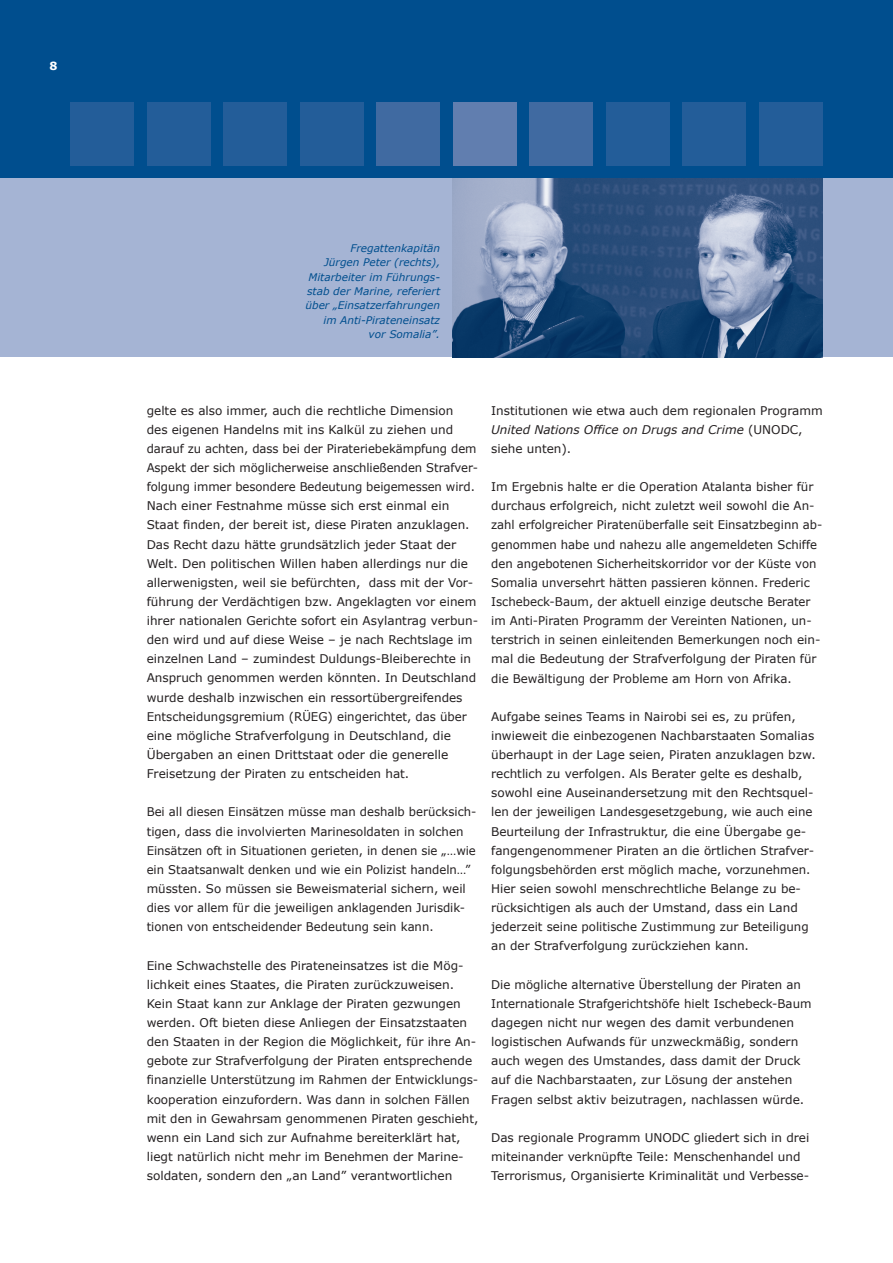
<style>
.page{position:relative;width:893px;height:1263px;background:#fff}
.page>*{position:absolute;margin:0;border:0;box-sizing:border-box;transform-origin:0 0}
.t1{font:12px/19.2px "Verdana";color:#231f20}
.t2{font:700 11.25px "Verdana";color:#fff}
.t3{font:italic 10.5px/14.4px "Verdana";color:#004e8e;text-align:right}
.s1{font-style:italic}
</style>
<div class="page">
<div style="left:0;top:0;width:893px;height:179px;background:#004e8e"></div>
<div style="left:0;top:179px;width:893px;height:178px;background:#a5b4d4"></div>
<div style="left:70px;top:102px;width:64px;height:64px;background:#235d99"></div>
<div style="left:147px;top:102px;width:63px;height:64px;background:#235d99"></div>
<div style="left:223px;top:102px;width:64px;height:64px;background:#235d99"></div>
<div style="left:300px;top:102px;width:64px;height:64px;background:#235d99"></div>
<div style="left:376px;top:102px;width:64px;height:64px;background:#406aa1"></div>
<div style="left:453px;top:102px;width:64px;height:64px;background:#617eaf"></div>
<div style="left:529px;top:102px;width:64px;height:64px;background:#406aa1"></div>
<div style="left:606px;top:102px;width:64px;height:64px;background:#235d99"></div>
<div style="left:682px;top:102px;width:64px;height:64px;background:#235d99"></div>
<div style="left:759px;top:102px;width:64px;height:64px;background:#235d99"></div>
<img style="left:453px;top:179px;width:370px;height:178px">
<p class="t2" style="left:49px;top:59px;width:9px">8</p>
<p class="t3" style="left:305px;top:241px;width:136px">Fregattenkapitän<br>Jürgen Peter (rechts),<br>Mitarbeiter im Führungs&shy;stab der Marine, referiert über „Einsatzerfahrungen im Anti-Pirateneinsatz vor Somalia”.</p>
<p class="t1" style="left:147px;top:400px;width:333px">gelte es also immer, auch die rechtliche Dimension<br>des eigenen Handelns mit ins Kalkül zu ziehen und darauf zu achten, dass bei der Pirateriebekämpfung dem Aspekt der sich möglicherweise anschließenden Strafver&shy;folgung immer besondere Bedeutung beigemessen wird.<br>Nach einer Festnahme müsse sich erst einmal ein Staat finden, der bereit ist, diese Piraten anzu klagen.<br>Das Recht dazu hätte grundsätzlich jeder Staat der Welt. Den politischen Willen haben allerdings nur die allerwenigsten, weil sie befürchten, dass mit der Vor&shy;führung der Verdächtigen bzw. An geklagten vor einem ihrer nationalen Gerichte sofort ein Asylantrag verbun&shy;den wird und auf diese Weise – je nach Rechtslage im einzelnen Land – zumindest Duldungs-Bleiberechte in Anspruch genommen werden könnten. In Deutschland wurde deshalb inzwischen ein ressortübergreifendes Entscheidungsgre mium (RÜEG) eingerichtet, das über eine mögliche Strafverfolgung in Deutschland, die Übergaben an einen Drittstaat oder die generelle Freisetzung der Piraten zu entscheiden hat.</p>
<p class="t1" style="left:147px;top:802px;width:331px">Bei all diesen Einsätzen müsse man deshalb berücksich&shy;tigen, dass die involvierten Marinesoldaten in solchen Einsätzen oft in Situationen gerieten, in denen sie „…wie ein Staatsanwalt denken und wie ein Polizist handeln…” müssten. So müssen sie Beweismaterial sichern, weil dies vor allem für die jeweiligen anklagenden Jurisdik&shy;tionen von entscheidender Bedeutung sein kann.</p>
<p class="t1" style="left:147px;top:955px;width:333px">Eine Schwachstelle des Pirateneinsatzes ist die Mög&shy;lichkeit eines Staates, die Piraten zurückzuweisen.<br>Kein Staat kann zur Anklage der Piraten gezwungen werden. Oft bieten diese Anliegen der Einsatzstaaten den Staaten in der Region die Möglichkeit, für ihre An&shy;gebote zur Strafverfolgung der Piraten entsprechende finanzielle Unterstützung im Rahmen der Entwicklungs&shy;kooperation einzufordern. Was dann in solchen Fällen mit den in Gewahrsam genommenen Piraten geschieht, wenn ein Land sich zur Aufnahme bereiterklärt hat, liegt natürlich nicht mehr im Benehmen der Marine&shy;soldaten, sondern den „an Land” verantwortlichen</p>
<p class="t1" style="left:491px;top:400px;width:333px">Institutionen wie etwa auch dem regionalen Programm<br><span class="s1">United Nations Office on Drugs and Crime</span> (UNODC, siehe unten).</p>
<p class="t1" style="left:491px;top:477px;width:333px">Im Ergebnis halte er die Operation Atalanta bisher für durchaus erfolgreich, nicht zuletzt weil sowohl die An&shy;zahl erfolgreicher Piratenüberfalle seit Einsatzbeginn ab&shy;genommen habe und nahezu alle angemeldeten Schiffe den angebotenen Sicherheitskorridor vor der Küste von Somalia unversehrt hätten passieren können. Frederic Ischebeck-Baum, der aktuell einzige deutsche Berater im Anti-Piraten Programm der Vereinten Nationen, un&shy;terstrich in seinen einleitenden Bemerkungen noch ein&shy;mal die Bedeutung der Strafverfolgung der Pira ten für die Bewältigung der Probleme am Horn von Afrika.</p>
<p class="t1" style="left:491px;top:706px;width:326px">Aufgabe seines Teams in Nairobi sei es, zu prüfen, inwieweit die einbezogenen Nachbarstaaten Somalias überhaupt in der Lage seien, Piraten anzuklagen bzw. rechtlich zu verfolgen. Als Berater gelte es deshalb, sowohl eine Auseinandersetzung mit den Rechtsquel&shy;len der jeweiligen Landesgesetzgebung, wie auch eine Beurteilung der Infrastruktur, die eine Übergabe ge&shy;fangengenommener Piraten an die örtlichen Strafver&shy;folgungsbehörden erst möglich mache, vorzunehmen.<br>Hier seien sowohl menschrechtliche Belange zu be&shy;rücksichtigen als auch der Umstand, dass ein Land jederzeit seine politische Zustimmung zur Beteiligung an der Strafverfolgung zurückziehen kann.</p>
<p class="t1" style="left:491px;top:974px;width:322px">Die mögliche alternative Überstellung der Piraten an Internationale Strafgerichtshöfe hielt Ischebeck-Baum dagegen nicht nur wegen des damit verbundenen logistischen Aufwands für unzweckmäßig, sondern auch wegen des Umstandes, dass damit der Druck auf die Nachbarstaaten, zur Lösung der anstehen Fragen selbst aktiv beizutragen, nach lassen würde.</p>
<p class="t1" style="left:491px;top:1127px;width:320px">Das regionale Programm UNODC gliedert sich in drei miteinander verknüpfte Teile: Menschenhandel und<br>Terrorismus, Organisierte Kriminalität und Verbesse-</p>
</div>
